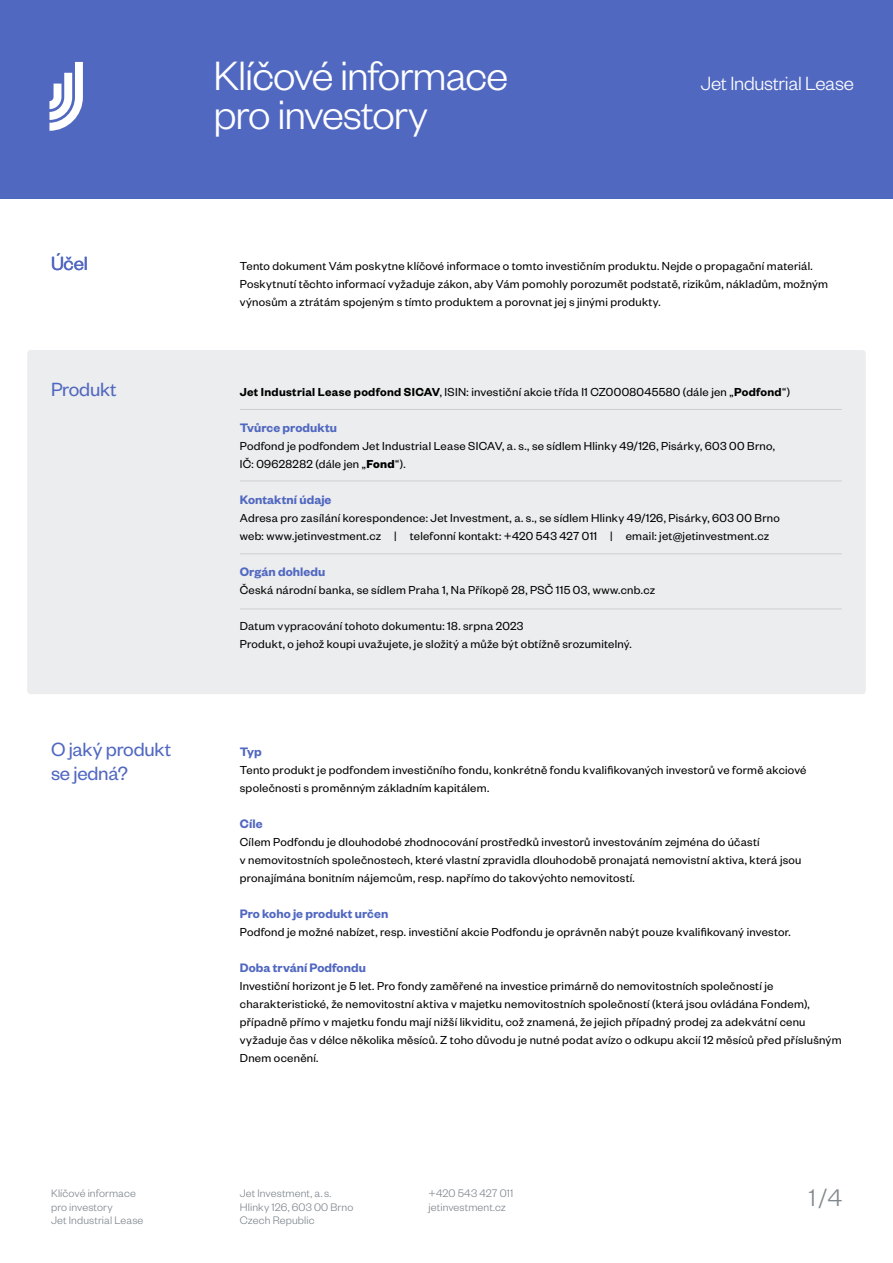
<style>
.page{position:relative;width:893px;height:1263px;background:#fff}
.page>*{position:absolute;margin:0;border:0;box-sizing:border-box;transform-origin:0 0}
.Nadpis_1___titulek_h{font:300 45px "Founders Grotesk";letter-spacing:-.025em;color:#fff}
.t1{font:300 26.4px "Founders Grotesk";color:#80888f}
.Nadpis_2{font:21px/24px "Founders Grotesk";letter-spacing:-.01em;color:#5168c1}
.Nadpis_2-2{font:300 21px "Founders Grotesk";letter-spacing:-.015em;color:#fff}
.nadpis3{font:600 13.5px "Founders Grotesk";letter-spacing:.005em;color:#5168c1}
.Základní_text{font:12.75px/18px "Founders Grotesk";letter-spacing:.02em;color:#000}
.t2{font:300 12px/13.5px "Founders Grotesk";letter-spacing:.01em;color:#80888f}
.s1{font-weight:600}
.s2{font-weight:700}
</style>
<div class="page">
<div style="left:0;top:0;width:893px;height:198px;background:#5168c1"></div>
<div style="left:27px;top:350px;width:839px;height:344px;background:#ecedee;border-radius:3px"></div>
<svg style="left:49px;top:62px;width:34px;height:69px"></svg>
<hr style="left:240px;top:608px;width:602px;height:1px;background:#cccfd2">
<hr style="left:240px;top:553px;width:602px;height:1px;background:#cccfd2">
<hr style="left:240px;top:481px;width:602px;height:1px;background:#cccfd2">
<hr style="left:240px;top:409px;width:602px;height:1px;background:#cccfd2">
<p class="Nadpis_1___titulek_h" style="left:213px;top:49px;width:296px">Klíčové informace</p>
<p class="Nadpis_1___titulek_h" style="left:213px;top:88px;width:216px">pro investory</p>
<p class="Nadpis_2-2" style="left:701px;top:71px;width:154px">Jet Industrial Lease</p>
<p class="Nadpis_2" style="left:51px;top:250px;width:38px">Účel</p>
<p class="Nadpis_2" style="left:51px;top:376px;width:67px">Produkt</p>
<p class="Nadpis_2" style="left:51px;top:736px;width:122px">O jaký produkt se jedná?</p>
<p class="Základní_text" style="left:240px;top:256px;width:590px">Tento dokument Vám poskytne klíčové informace o tomto investičním produktu. Nejde o propagační materiál.<br>Poskytnutí těchto informací vyžaduje zákon, aby Vám pomohly porozumět podstatě, rizikům, nákladům, možným výnosům a ztrátám spojeným s tímto produktem a porovnat jej s jinými produkty.</p>
<p class="Základní_text" style="left:240px;top:382px;width:552px"><span class="s1">Jet Industrial Lease podfond SICAV</span>, ISIN: investiční akcie třída I1 CZ0008045580 (dále jen „<span class="s1">Podfond</span>“)</p>
<p class="nadpis3" style="left:240px;top:419px;width:99px">Tvůrce produktu</p>
<p class="Základní_text" style="left:240px;top:436px;width:537px">Podfond je podfondem Jet Industrial Lease SICAV, a. s., se sídlem Hlinky 49/126, Pisárky, 603 00 Brno,<br>IČ: 09628282 (dále jen „<span class="s2">Fond</span>“).</p>
<p class="nadpis3" style="left:240px;top:491px;width:93px">Kontaktní údaje</p>
<p class="Základní_text" style="left:240px;top:508px;width:542px">Adresa pro zasílání korespondence: Jet Investment, a. s., se sídlem Hlinky 49/126, Pisárky, 603 00 Brno</p>
<p class="Základní_text" style="left:240px;top:526px;width:531px">web: www.jetinvestment.cz | telefonní kontakt: +420 543 427 011 | email: jet@jetinvestment.cz</p>
<p class="nadpis3" style="left:240px;top:563px;width:87px">Orgán dohledu</p>
<p class="Základní_text" style="left:240px;top:580px;width:417px">Česká národní banka, se sídlem Praha 1, Na Příkopě 28, PSČ 115 03, www.cnb.cz</p>
<p class="Základní_text" style="left:240px;top:616px;width:285px">Datum vypracování tohoto dokumentu: 18. srpna 2023</p>
<p class="Základní_text" style="left:240px;top:634px;width:393px">Produkt, o jehož koupi uvažujete, je složitý a může být obtížně srozumitelný.</p>
<p class="nadpis3" style="left:240px;top:743px;width:23px">Typ</p>
<p class="Základní_text" style="left:240px;top:760px;width:568px">Tento produkt je podfondem investičního fondu, konkrétně fondu kvalifikovaných investorů ve formě akciové společnosti s proměnným základním kapitálem.</p>
<p class="nadpis3" style="left:240px;top:815px;width:24px">Cíle</p>
<p class="Základní_text" style="left:240px;top:832px;width:563px">Cílem Podfondu je dlouhodobé zhodnocování prostředků investorů investováním zejména do účastí<br>v nemovitostních společnostech, které vlastní zpravidla dlouhodobě pronajatá nemovistní aktiva, která jsou pronajímána bonitním nájemcům, resp. napřímo do takovýchto nemovitostí.</p>
<p class="nadpis3" style="left:240px;top:905px;width:150px">Pro koho je produkt určen</p>
<p class="Základní_text" style="left:240px;top:922px;width:552px">Podfond je možné nabízet, resp. investiční akcie Podfondu je oprávněn nabýt pouze kvalifikovaný investor.</p>
<p class="nadpis3" style="left:240px;top:959px;width:128px">Doba trvání Podfondu</p>
<p class="Základní_text" style="left:240px;top:976px;width:603px">Investiční horizont je 5 let. Pro fondy zaměřené na investice primárně do nemovitostních společností je charakteristické, že nemovitostní aktiva v majetku nemovitostních společností (která jsou ovládána Fondem), případně přímo v majetku fondu mají nižší likviditu, což znamená, že jejich případný prodej za adekvátní cenu vyžaduje čas v délce několika měsíců. Z toho důvodu je nutné podat avízo o odkupu akcií 12 měsíců před příslušným Dnem ocenění.</p>
<p class="t2" style="left:51px;top:1186px;width:94px">Klíčové informace pro investory<br>Jet Industrial Lease</p>
<h2 class="t1" style="left:809px;top:1182px;width:35px">1/4</h2>
<p class="t2" style="left:429px;top:1186px;width:86px">+420 543 427 011 jetinvestment.cz</p>
<p class="t2" style="left:240px;top:1186px;width:115px">Jet Investment, a. s.<br>Hlinky 126, 603 00 Brno<br>Czech Republic</p>
</div>
